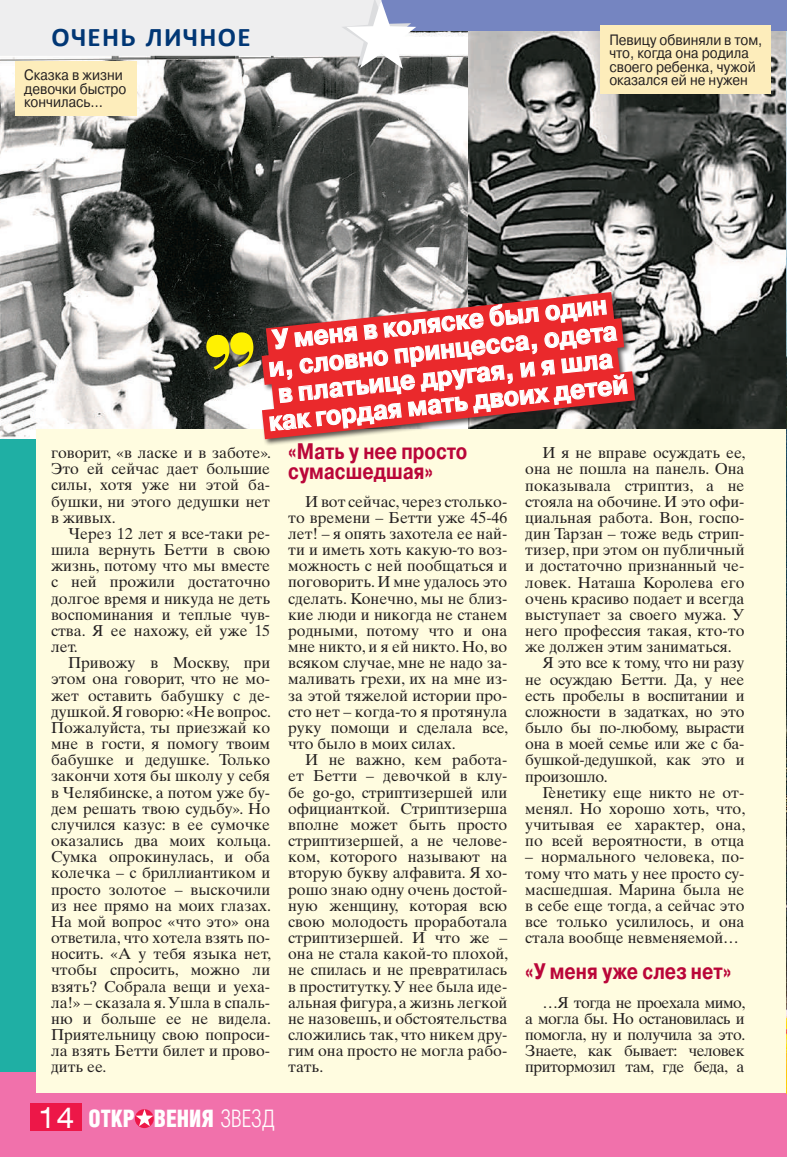
<style>
.page{position:relative;width:787px;height:1157px;background:#1fafa4}
.page>*{position:absolute;margin:0;border:0;box-sizing:border-box;transform-origin:0 0}
.t1{font:700 27px/27px "Pragmatica";color:#fff;text-align:center;scale:.9 1}
.t2{font:700 27px "Calibri";letter-spacing:.045em;color:#013775}
.t3{font:900 24.15px "Helios Cond";color:#fff;scale:.92 1}
.t4{font:700 22.5px/19.5px "Pragmatica";color:#ba0639;scale:.81 1}
.t5{font:15.75px/16.2px "Times Ten LTCYR";color:#231f20;text-align:justify}
.t6{font:15.75px "Times Ten LTCYR";letter-spacing:-.02em;color:#231f20}
.t7{font:15px/13.5px "Pragmatica";color:#231f20;scale:.9 1}
.s1{font-family:"Helios Ext";font-weight:400;font-size:28.65px}
.s2{font-weight:300}
</style>
<div class="page">
<div style="left:416px;top:0;width:371px;height:32px;background:#7585c1"></div>
<div style="left:0;top:1071px;width:787px;height:86px;background:#f171ab"></div>
<div style="left:30px;top:1103px;width:52px;height:28px;background:#ed1748"></div>
<svg style="left:135px;top:1109px;width:19px;height:19px"></svg>
<svg style="left:136px;top:1109px;width:17px;height:17px"></svg>
<img style="left:0;top:32px;width:468px;height:406px">
<img style="left:468px;top:32px;width:318px;height:397px">
<svg style="left:0;top:0;width:416px;height:69px;background:#dfe0e2"></svg>
<div style="left:37px;top:429px;width:750px;height:664px;background:#fffce0"></div>
<svg style="left:235px;top:274px;width:409px;height:27px;background:#938f8d"></svg>
<svg style="left:231px;top:301px;width:423px;height:53px;background:#696a68"></svg>
<svg style="left:231px;top:354px;width:434px;height:91px"></svg>
<svg style="left:268px;top:299px;width:360px;height:145px;background:#da6766"></svg>
<div style="left:201px;top:328px;width:63px;height:52px;background:#231f20;opacity:.75"></div>
<svg style="left:206px;top:332px;width:48px;height:38px;background:#a59f20"></svg>
<img style="left:786px;top:32px;width:1px;height:1061px">
<div style="left:16px;top:61px;width:121px;height:55px;background:#fdedbb"></div>
<div style="left:601px;top:26px;width:170px;height:68px;background:#fdedbb"></div>
<h1 class="t2" style="left:52px;top:20px;width:200px">Очень личное</h1>
<p class="t7" style="left:24px;top:69px;width:115px">Сказка в жизни девочки быстро кончилась…</p>
<p class="t7" style="left:609px;top:33px;width:172px">Певицу обвиняли в том, что, когда она родила своего ребенка, чужой оказался ей не нужен</p>
<h1 class="t1" style="left:259px;top:327px;width:402px;rotate:-6deg">У меня в коляске был один и, словно принцесса, одета в платьице другая, и я шла как гордая мать двоих детей</h1>
<p class="t5" style="left:51px;top:444px;width:221px">говорит, «в ласке и в заботе».<br>Это ей сейчас дает большие силы, хотя уже ни этой ба&shy;бушки, ни этого дедушки нет в живых.</p>
<p class="t5" style="left:51px;top:525px;width:221px;text-indent:17px">Через 12 лет я все-таки ре&shy;шила вернуть Бетти в свою жизнь, потому что мы вместе с ней прожили достаточно долгое время и никуда не деть воспоминания и теплые чув&shy;ства. Я ее нахожу, ей уже 15 лет.</p>
<p class="t5" style="left:51px;top:654px;width:221px;text-indent:17px">Привожу в Москву, при этом она говорит, что не мо&shy;жет оставить бабушку с де&shy;душкой. Я говорю: «Не вопрос.<br>Пожалуйста, ты приезжай ко мне в гости, я помогу твоим бабушке и дедушке. Только закончи хотя бы школу у себя в Челябинске, а потом уже бу&shy;дем решать твою судьбу». Но случился казус: в ее сумочке оказались два моих кольца.<br>Сумка опрокинулась, и оба колечка – с бриллиантиком и просто золотое – выскочили из нее прямо на моих глазах.<br>На мой вопрос «что это» она ответила, что хотела взять по&shy;носить. «А у тебя языка нет, чтобы спросить, можно ли взять? Собрала вещи и уеха&shy;ла!» – сказала я. Ушла в спаль&shy;ню и больше ее не видела.<br>Приятельницу свою попроси&shy;ла взять Бетти билет и прово&shy;дить ее.</p>
<h2 class="t3" style="left:39px;top:1104px;width:259px"><span class="s1">14</span> Oткр вения <span class="s2">ЗВЕЗД</span></h2>
<h3 class="t4" style="left:288px;top:442px;width:222px">«Мать у нее просто сумасшедшая»</h3>
<p class="t5" style="left:288px;top:493px;width:221px;text-indent:17px">И вот сейчас, через столько&shy;то времени – Бетти уже 45-46 лет! – я опять захотела ее най&shy;ти и иметь хоть какую-то воз&shy;можность с ней пообщаться и поговорить. И мне удалось это сделать. Конечно, мы не близ&shy;кие люди и никогда не станем родными, потому что и она мне никто, и я ей никто. Но, во всяком случае, мне не надо за&shy;маливать грехи, их на мне из&shy;за этой тяжелой истории про&shy;сто нет – когда-то я протянула руку помощи и сделала все, что было в моих силах.</p>
<p class="t5" style="left:288px;top:751px;width:221px;text-indent:17px">И не важно, кем работа&shy;ет Бетти – девочкой в клу&shy;бе go-go, стриптизершей или официанткой. Стриптизерша вполне может быть просто стриптизершей, а не челове&shy;ком, которого называют на вторую букву алфавита. Я хо&shy;рошо знаю одну очень достой&shy;ную женщину, которая всю свою молодость проработала стриптизершей. И что же – она не стала какой-то плохой, не спилась и не превратилась в проститутку. У нее была иде&shy;альная фигура, а жизнь легкой не назовешь, и обстоятельства сложились так, что никем дру&shy;гим она просто не могла рабо&shy;тать.</p>
<p class="t5" style="left:542px;top:444px;width:204px">И я не вправе осуждать ее,</p>
<p class="t5" style="left:525px;top:461px;width:221px">она не пошла на панель. Она</p>
<p class="t5" style="left:525px;top:477px;width:221px">показывала стриптиз, а не</p>
<p class="t5" style="left:525px;top:493px;width:221px">стояла на обочине. И это офи-</p>
<p class="t5" style="left:525px;top:509px;width:221px">циальная работа. Вон, госпо-</p>
<p class="t5" style="left:525px;top:525px;width:221px">дин Тарзан – тоже ведь стрип-</p>
<p class="t5" style="left:525px;top:541px;width:221px">тизер, при этом он публичный</p>
<p class="t5" style="left:525px;top:558px;width:221px">и достаточно признанный че-</p>
<p class="t5" style="left:525px;top:574px;width:221px">ловек. Наташа Королева его</p>
<p class="t5" style="left:525px;top:590px;width:221px">очень красиво подает и всегда</p>
<p class="t5" style="left:525px;top:606px;width:221px">выступает за своего мужа. У</p>
<p class="t5" style="left:525px;top:622px;width:221px">него профессия такая, кто-то</p>
<p class="t5" style="left:525px;top:638px;width:208px">же должен этим заниматься.</p>
<p class="t6" style="left:542px;top:653px;width:204px">Я это все к тому, что ни разу</p>
<p class="t6" style="left:525px;top:669px;width:221px">не осуждаю Бетти. Да, у нее</p>
<p class="t6" style="left:525px;top:686px;width:221px">есть пробелы в воспитании и</p>
<p class="t6" style="left:525px;top:702px;width:221px">сложности в задатках, но это</p>
<p class="t6" style="left:525px;top:718px;width:221px">было бы по-любому, вырасти</p>
<p class="t6" style="left:525px;top:734px;width:220px">она в моей семье или же с ба-</p>
<p class="t6" style="left:525px;top:750px;width:221px">бушкой-дедушкой, как это и</p>
<p class="t6" style="left:525px;top:766px;width:84px">произошло.</p>
<p class="t5" style="left:542px;top:784px;width:204px">Генетику еще никто не от-</p>
<p class="t5" style="left:525px;top:800px;width:221px">менял. Но хорошо хоть, что,</p>
<p class="t5" style="left:525px;top:816px;width:221px">учитывая ее характер, она,</p>
<p class="t5" style="left:525px;top:832px;width:221px">по всей вероятности, в отца</p>
<p class="t5" style="left:525px;top:848px;width:221px">– нормального человека, по&shy;тому что мать у нее просто су&shy;масшедшая. Марина была не в себе еще тогда, а сейчас это все только усилилось, и она стала вообще невменяемой…</p>
<h3 class="t4" style="left:525px;top:961px;width:256px">«У меня уже слез нет»</h3>
<p class="t5" style="left:525px;top:994px;width:221px;text-indent:17px">…Я тогда не проехала мимо, а могла бы. Но остановилась и помогла, ну и получила за это.<br>Знаете, как бывает: человек притормозил там, где беда, а</p>
</div>
